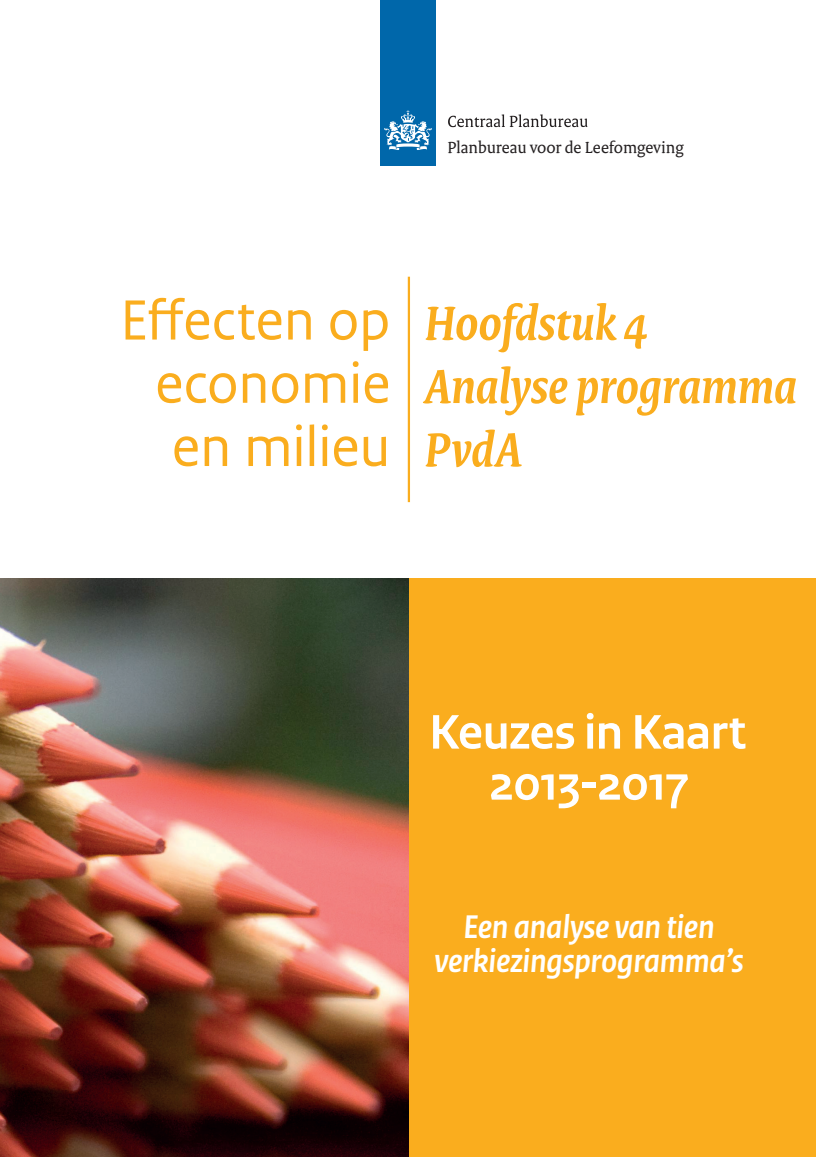
<style>
.page{position:relative;width:816px;height:1157px;background:#fff}
.page>*{position:absolute;margin:0;border:0;box-sizing:border-box;transform-origin:0 0}
.t1{font:59.55px/63.2px "Rijksoverheid Sans Text";letter-spacing:-.015em;color:#faad1e;text-align:justify}
.t2{font:italic 700 51px/63.3px "Rijksoverheid Serif";letter-spacing:-.01em;color:#faad1e}
.t3{font:700 51px/51px "Rijksoverheid Sans Heading";letter-spacing:-.005em;color:#fff;text-align:center}
.t4{font:italic 700 34.5px/34.5px "Rijksoverheid Sans Heading";letter-spacing:-.005em;color:#fff;text-align:center}
.t5{font:17.4px "Rijksoverheid Serif";letter-spacing:-.005em;color:#231f20}
</style>
<div class="page">
<img style="left:0;top:578px;width:410px;height:579px">
<div style="left:410px;top:578px;width:406px;height:579px;background:#faad1e"></div>
<div style="left:380px;top:0;width:56px;height:166px;background:#0067aa"></div>
<svg style="left:384px;top:110px;width:48px;height:40px"></svg>
<svg style="left:448px;top:114px;width:139px;height:13px"></svg>
<hr style="left:408px;top:277px;width:2px;height:225px;background:#faad1e">
<p class="t5" style="left:447px;top:137px;width:238px">Planbureau voor de Leefomgeving</p>
<h1 class="t1" style="left:155px;top:289px;width:237px;text-indent:-35px">Effecten op economie en milieu</h1>
<h2 class="t2" style="left:425px;top:291px;width:374px">Hoofdstuk 4<br>Analyse programma<br>PvdA</h2>
<h2 class="t3" style="left:429px;top:707px;width:318px">Keuzes in Kaart<br>2013-2017</h2>
<p class="t4" style="left:434px;top:910px;width:311px">Een analyse van tien verkiezingsprogramma’s</p>
</div>
